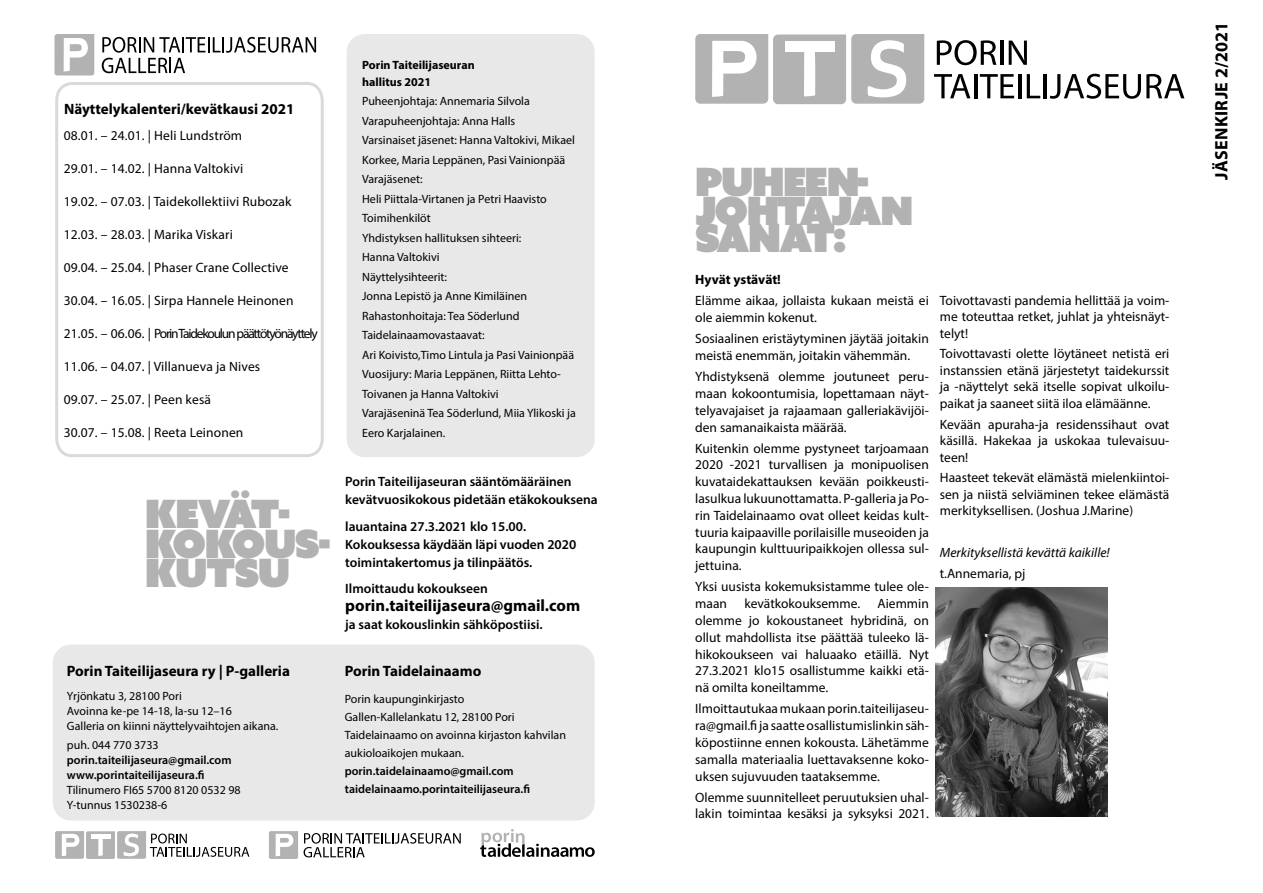
<style>
.page{position:relative;width:1263px;height:893px;background:#fff}
.page>*{position:absolute;margin:0;border:0;box-sizing:border-box;transform-origin:0 0}
.leipa{font:39px "Azo Sans Uber";letter-spacing:-.04em;color:#b2b2b2}
.leipa-2{font:39px "Azo Sans Uber";letter-spacing:-.06em;color:#b2b2b2}
.iso_otsi{font:700 18px "Myriad Pro";letter-spacing:.02em;color:#000}
.otsi{font:700 16.5px "Myriad Pro";color:#000}
.otsi-2{font:700 15px "Myriad Pro";color:#000}
.leipa-3{font:13.5px/16.8px "Myriad Pro";color:#000;text-align:justify}
.kalenteri{font:13.5px "Myriad Pro";letter-spacing:.01em;color:#000}
.otsi-3{font:600 13.5px/18px "Myriad Pro";color:#000}
.kalenteri-2{font:13.5px "Myriad Pro";letter-spacing:-.09em;color:#000}
.leipa-4{font:italic 13.5px "Myriad Pro";color:#000}
.leipa-5{font:700 13.5px "Myriad Pro";letter-spacing:-.005em;color:#000}
.pikkuleipa2{font:12px/15px "Myriad Pro";color:#000}
.pikkuleipa2-2{font:600 12px "Myriad Pro";color:#000}
.t1{font:700 12px/16.5px "Myriad Pro";color:#000}
.s1{font-weight:600}
</style>
<div class="page">
<svg style="left:55px;top:82px;width:269px;height:375px"></svg>
<div style="left:53px;top:644px;width:542px;height:176px;background:#e8e8e8;border-radius:18px"></div>
<div style="left:347px;top:34px;width:248px;height:423px;background:#e8e8e8;border-radius:18px"></div>
<svg style="left:304px;top:833px;width:157px;height:24px"></svg>
<svg style="left:269px;top:831px;width:29px;height:28px"></svg>
<svg style="left:102px;top:37px;width:214px;height:36px"></svg>
<svg style="left:54px;top:34px;width:40px;height:41px"></svg>
<svg style="left:937px;top:40px;width:59px;height:25px"></svg>
<hr style="left:1000px;top:41px;width:3px;height:24px;background:#000">
<svg style="left:1009px;top:41px;width:18px;height:24px"></svg>
<svg style="left:934px;top:74px;width:36px;height:24px"></svg>
<hr style="left:974px;top:74px;width:3px;height:24px;background:#000">
<svg style="left:980px;top:74px;width:34px;height:24px"></svg>
<hr style="left:1018px;top:74px;width:3px;height:24px;background:#000">
<svg style="left:1027px;top:74px;width:13px;height:24px"></svg>
<hr style="left:1044px;top:74px;width:3px;height:24px;background:#000">
<svg style="left:1050px;top:74px;width:134px;height:25px"></svg>
<svg style="left:695px;top:34px;width:229px;height:70px"></svg>
<svg style="left:55px;top:831px;width:194px;height:28px"></svg>
<svg style="left:480px;top:829px;width:115px;height:28px"></svg>
<img style="left:935px;top:587px;width:173px;height:230px">
<p class="otsi-2" style="left:64px;top:100px;width:232px">Näyttelykalenteri/kevätkausi 2021</p>
<p class="kalenteri" style="left:64px;top:127px;width:180px">08.01. – 24.01. | Heli Lundström</p>
<p class="kalenteri" style="left:64px;top:160px;width:181px">29.01. – 14.02. | Hanna Valtokivi</p>
<p class="kalenteri" style="left:64px;top:193px;width:229px">19.02. – 07.03. | Taidekollektiivi Rubozak</p>
<p class="kalenteri" style="left:64px;top:226px;width:171px">12.03. – 28.03. | Marika Viskari</p>
<p class="kalenteri" style="left:64px;top:259px;width:226px">09.04. – 25.04. | Phaser Crane Collective</p>
<p class="kalenteri" style="left:64px;top:292px;width:231px">30.04. – 16.05. | Sirpa Hannele Heinonen</p>
<p class="kalenteri-2" style="left:64px;top:325px;width:255px">21.05. – 06.06. | Porin Taidekoulun päättötyönäyttely</p>
<p class="kalenteri" style="left:64px;top:358px;width:198px">11.06. – 04.07. | Villanueva ja Nives</p>
<p class="kalenteri" style="left:64px;top:391px;width:149px">09.07. – 25.07. | Peen kesä</p>
<p class="kalenteri" style="left:64px;top:424px;width:181px">30.07. – 15.08. | Reeta Leinonen</p>
<p class="leipa" style="left:145px;top:488px;width:147px">KEVÄT-</p>
<p class="leipa" style="left:145px;top:518px;width:187px">KOKOUS-</p>
<p class="leipa" style="left:145px;top:547px;width:146px">KUTSU</p>
<p class="otsi-2" style="left:67px;top:661px;width:225px">Porin Taiteilijaseura ry | P-galleria</p>
<p class="pikkuleipa2" style="left:67px;top:688px;width:213px">Yrjönkatu 3, 28100 Pori<br>Avoinna ke-pe 14-18, la-su 12–16<br>Galleria on kiinni näyttelyvaihtojen aikana.</p>
<p class="pikkuleipa2" style="left:67px;top:737px;width:175px">puh. 044 770 3733 <span class="s1">porin.taiteilijaseura@gmail.com www.porintaiteilijaseura.fi<br></span>Tilinumero FI65 5700 8120 0532 98<br>Y-tunnus 1530238-6</p>
<p class="t1" style="left:362px;top:56px;width:114px">Porin Taiteilijaseuran hallitus 2021</p>
<p class="pikkuleipa2" style="left:362px;top:93px;width:169px">Puheenjohtaja: Annemaria Silvola</p>
<p class="pikkuleipa2" style="left:362px;top:113px;width:155px">Varapuheenjohtaja: Anna Halls</p>
<p class="pikkuleipa2" style="left:362px;top:130px;width:214px;line-height:19.5px">Varsinaiset jäsenet: Hanna Valtokivi, Mikael<br>Korkee, Maria Leppänen, Pasi Vainionpää</p>
<p class="pikkuleipa2" style="left:362px;top:171px;width:62px">Varajäsenet:</p>
<p class="pikkuleipa2" style="left:362px;top:191px;width:186px">Heli Piittala-Virtanen ja Petri Haavisto</p>
<p class="pikkuleipa2" style="left:362px;top:210px;width:70px">Toimihenkilöt</p>
<p class="pikkuleipa2" style="left:362px;top:228px;width:161px;line-height:19.5px">Yhdistyksen hallituksen sihteeri:<br>Hanna Valtokivi</p>
<p class="pikkuleipa2" style="left:362px;top:269px;width:86px">Näyttelysihteerit:</p>
<p class="pikkuleipa2" style="left:362px;top:288px;width:167px">Jonna Lepistö ja Anne Kimiläinen</p>
<p class="pikkuleipa2" style="left:362px;top:308px;width:159px">Rahastonhoitaja: Tea Söderlund</p>
<p class="pikkuleipa2" style="left:362px;top:327px;width:124px">Taidelainaamovastaavat:</p>
<p class="pikkuleipa2" style="left:362px;top:347px;width:213px">Ari Koivisto,Timo Lintula ja Pasi Vainionpää</p>
<p class="pikkuleipa2" style="left:362px;top:364px;width:215px;line-height:19.5px">Vuosijury: Maria Leppänen, Riitta Lehto-Toivanen ja Hanna Valtokivi<br>Varajäseninä Tea Söderlund, Miia Ylikoski ja Eero Karjalainen.</p>
<p class="otsi-3" style="left:345px;top:472px;width:254px">Porin Taiteilijaseuran sääntömääräinen kevätvuosikokous pidetään etäkokouksena</p>
<p class="otsi-3" style="left:345px;top:517px;width:233px">lauantaina 27.3.2021 klo 15.00.<br>Kokouksessa käydään läpi vuoden 2020 toimintakertomus ja tilinpäätös.</p>
<p class="otsi-3" style="left:345px;top:579px;width:144px">Ilmoittaudu kokoukseen</p>
<p class="otsi" style="left:345px;top:595px;width:236px">porin.taiteilijaseura@gmail.com</p>
<p class="otsi-3" style="left:345px;top:615px;width:199px">ja saat kokouslinkin sähköpostiisi.</p>
<p class="otsi-2" style="left:345px;top:661px;width:138px">Porin Taidelainaamo</p>
<p class="pikkuleipa2" style="left:345px;top:691px;width:121px">Porin kaupunginkirjasto</p>
<p class="pikkuleipa2" style="left:345px;top:708px;width:223px;line-height:18px">Gallen-Kallelankatu 12, 28100 Pori Taidelainaamo on avoinna kirjaston kahvilan aukioloaikojen mukaan. <span class="s1">porin.taidelainaamo@gmail.com</span></p>
<p class="pikkuleipa2-2" style="left:345px;top:781px;width:187px">taidelainaamo.porintaiteilijaseura.fi</p>
<p class="leipa" style="left:695px;top:155px;width:175px">PUHEEN-</p>
<p class="leipa-2" style="left:695px;top:185px;width:219px">JOHTAJAN</p>
<p class="leipa" style="left:695px;top:212px;width:153px">SANAT:</p>
<p class="leipa-5" style="left:695px;top:271px;width:87px">Hyvät ystävät!</p>
<p class="leipa-3" style="left:695px;top:292px;width:235px">Elämme aikaa, jollaista kukaan meistä ei ole aiemmin kokenut.</p>
<p class="leipa-3" style="left:695px;top:330px;width:235px">Sosiaalinen eristäytyminen jäytää joitakin meistä enemmän, joitakin vähemmän.</p>
<p class="leipa-3" style="left:695px;top:368px;width:235px">Yhdistyksenä olemme joutuneet peru&shy;maan kokoontumisia, lopettamaan näyt&shy;telyavajaiset ja rajaamaan galleriakävijöi&shy;den samanaikaista määrää.</p>
<p class="leipa-3" style="left:695px;top:439px;width:235px">Kuitenkin olemme pystyneet tarjoamaan 2020 -2021 turvallisen ja monipuolisen kuvataidekattauksen kevään poikkeusti&shy;lasulkua lukuunottamatta. P-galleria ja Po&shy;rin Taidelainaamo ovat olleet keidas kult&shy;tuuria kaipaaville porilaisille museoiden ja kaupungin kulttuuripaikkojen ollessa sul&shy;jettuina.</p>
<p class="leipa-3" style="left:695px;top:578px;width:235px">Yksi uusista kokemuksistamme tulee ole&shy;maan</p>
<p class="leipa-3" style="left:744px;top:595px;width:117px">kevätkokouksemme.</p>
<p class="leipa-3" style="left:695px;top:595px;width:235px;text-indent:182px">Aiemmin olemme jo kokoustaneet hybridinä, on ollut mahdollista itse päättää tuleeko lä&shy;hikokoukseen vai haluaako etäillä. Nyt 27.3.2021 klo15 osallistumme kaikki etä&shy;nä omilta koneiltamme.</p>
<p class="leipa-3" style="left:695px;top:700px;width:235px">Ilmoittautukaa mukaan porin.taiteilijaseu&shy;ra@gmail.fi ja saatte osallistumislinkin säh&shy;köpostiinne ennen kokousta. Lähetämme samalla materiaalia luettavaksenne koko&shy;uksen sujuvuuden taataksemme.</p>
<p class="leipa-3" style="left:695px;top:788px;width:235px">Olemme suunnitelleet peruutuksien uhal&shy;lakin toimintaa kesäksi ja syksyksi 2021.</p>
<p class="leipa-3" style="left:940px;top:292px;width:231px">Toivottavasti pandemia hellittää ja voim&shy;me toteuttaa retket, juhlat ja yhteisnäyt&shy;telyt!</p>
<p class="leipa-3" style="left:940px;top:345px;width:231px">Toivottavasti olette löytäneet netistä eri instanssien etänä järjestetyt taidekurssit ja -näyttelyt sekä itselle sopivat ulkoilu&shy;paikat ja saaneet siitä iloa elämäänne.</p>
<p class="leipa-3" style="left:940px;top:416px;width:231px">Kevään apuraha-ja residenssihaut ovat käsillä. Hakekaa ja uskokaa tulevaisuu&shy;teen!</p>
<p class="leipa-3" style="left:940px;top:469px;width:231px">Haasteet tekevät elämästä mielenkiintoi&shy;sen ja niistä selviäminen tekee elämästä merkityksellisen. (Joshua J.Marine)</p>
<p class="leipa-4" style="left:940px;top:544px;width:171px">Merkityksellistä kevättä kaikille!</p>
<p class="leipa-3" style="left:940px;top:564px;width:87px">t.Annemaria, pj</p>
<p class="iso_otsi" style="left:1210px;top:180px;width:159px;rotate:-90deg">JÄSENKIRJE 2/2021</p>
</div>
